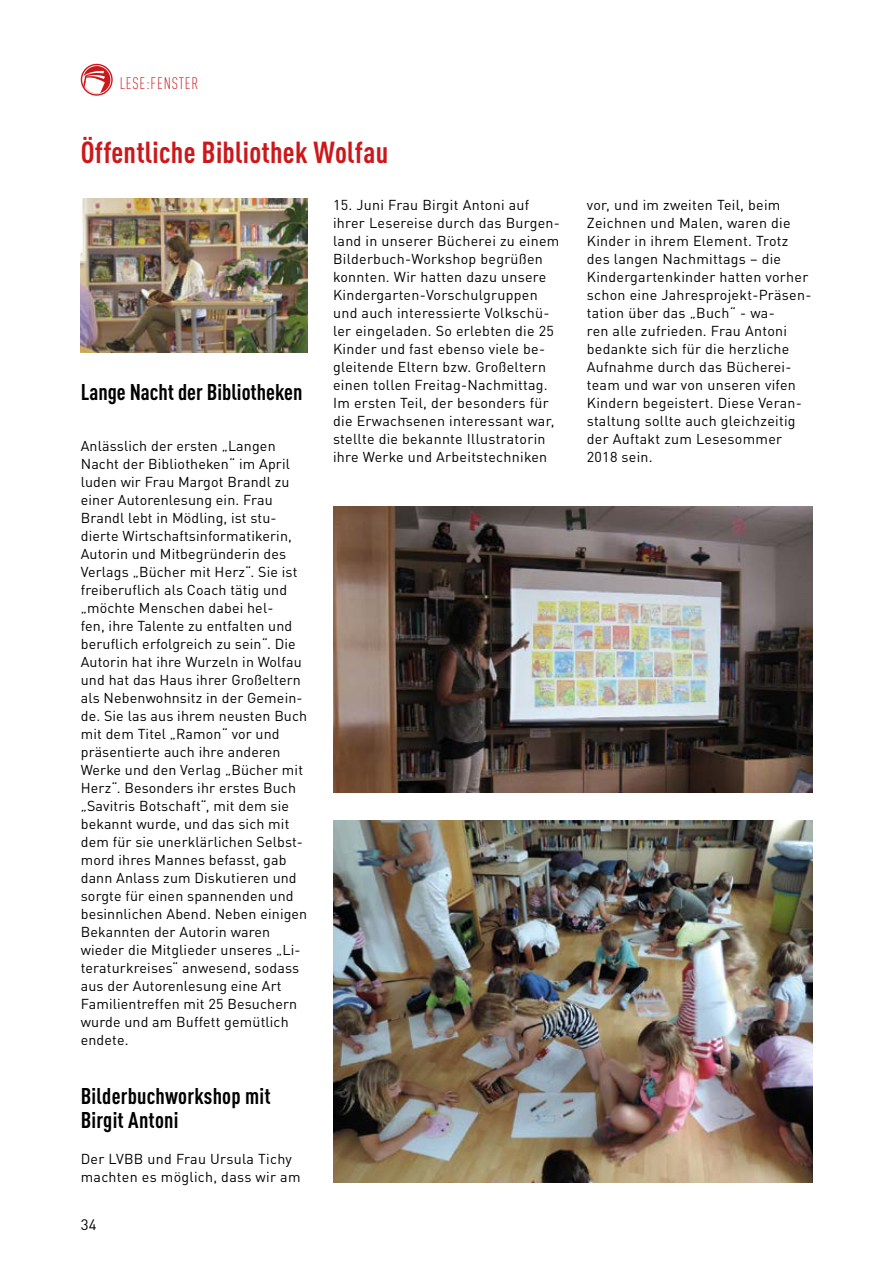
<style>
.page{position:relative;width:893px;height:1263px;background:#fff}
.page>*{position:absolute;margin:0;border:0;box-sizing:border-box;transform-origin:0 0}
.t1{font:700 condensed 30px "DIN Pro";letter-spacing:.01em;color:#cd171a}
.t2{font:700 condensed 22.5px/24px "DIN Pro";letter-spacing:.01em;color:#000}
.t3{font:300 condensed 16.5px "DIN Pro";letter-spacing:.05em;color:#cd171a}
.t4{font:15px "DIN Pro";color:#000}
.t5{font:14.25px/18px "DIN Pro";letter-spacing:.01em;color:#000}
</style>
<div class="page">
<svg style="left:81px;top:64px;width:32px;height:32px"></svg>
<img style="left:81px;top:199px;width:227px;height:154px">
<img style="left:333px;top:821px;width:479px;height:361px">
<img style="left:333px;top:506px;width:479px;height:287px">
<p class="t3" style="left:120px;top:72px;width:80px">LESE:FENSTER</p>
<h1 class="t1" style="left:81px;top:130px;width:309px">Öffentliche Bibliothek Wolfau</h1>
<p class="t5" style="left:333px;top:194px;width:228px">15. Juni Frau Birgit Antoni auf ihrer Lesereise durch das Burgen&shy;land in unserer Bücherei zu einem Bilderbuch-Workshop begrüßen konnten. Wir hatten dazu unsere Kindergarten-Vorschulgruppen und auch interessierte Volkschü&shy;ler eingeladen. So erlebten die 25<br>Kinder und fast ebenso viele be&shy;gleitende Eltern bzw. Großeltern einen tollen Freitag-Nachmittag.<br>Im ersten Teil, der besonders für die Erwachsenen interessant war, stellte die bekannte Illustratorin ihre Werke und Arbeitstechniken</p>
<p class="t5" style="left:587px;top:194px;width:226px">vor, und im zweiten Teil, beim<br>Zeichnen und Malen, waren die<br>Kinder in ihrem Element. Trotz des langen Nachmittags – die<br>Kindergartenkinder hatten vorher schon eine Jahresprojekt-Präsen&shy;tation über das „Buch“ - wa-<br>ren alle zufrieden. Frau Antoni bedankte sich für die herzliche<br>Aufnahme durch das Bücherei&shy;team und war von unseren vifen<br>Kindern begeistert. Diese Veran&shy;staltung sollte auch gleichzeitig der Auftakt zum Lesesommer<br>2018 sein.</p>
<h2 class="t2" style="left:81px;top:378px;width:223px">Lange Nacht der Bibliotheken</h2>
<p class="t5" style="left:81px;top:435px;width:228px">Anlässlich der ersten „Langen<br>Nacht der Bibliotheken“ im April luden wir Frau Margot Brandl zu einer Autorenlesung ein. Frau<br>Brandl lebt in Mödling, ist stu&shy;dierte Wirtschaftsinformatikerin,<br>Autorin und Mitbegründerin des<br>Verlags „Bücher mit Herz“. Sie ist freiberuflich als Coach tätig und „möchte Menschen dabei hel-<br>fen, ihre Talente zu entfalten und beruflich erfolgreich zu sein“. Die<br>Autorin hat ihre Wurzeln in Wolfau und hat das Haus ihrer Großeltern als Nebenwohnsitz in der Gemein&shy;de. Sie las aus ihrem neusten Buch mit dem Titel „Ramon“ vor und präsentierte auch ihre anderen<br>Werke und den Verlag „Bücher mit<br>Herz“. Besonders ihr erstes Buch „Savitris Botschaft“, mit dem sie bekannt wurde, und das sich mit dem für sie unerklärlichen Selbst&shy;mord ihres Mannes befasst, gab dann Anlass zum Diskutieren und sorgte für einen spannenden und besinnlichen Abend. Neben einigen<br>Bekannten der Autorin waren wieder die Mitglieder unseres „Li&shy;teraturkreises“ anwesend, sodass aus der Autorenlesung eine Art<br>Familientreffen mit 25 Besuchern wurde und am Buffett gemütlich endete.</p>
<h2 class="t2" style="left:81px;top:1081px;width:191px">Bilderbuchworkshop mit<br>Birgit Antoni</h2>
<p class="t5" style="left:81px;top:1148px;width:221px">Der LVBB und Frau Ursula Tichy machten es möglich, dass wir am</p>
<p class="t4" style="left:81px;top:1213px;width:17px">34</p>
</div>
